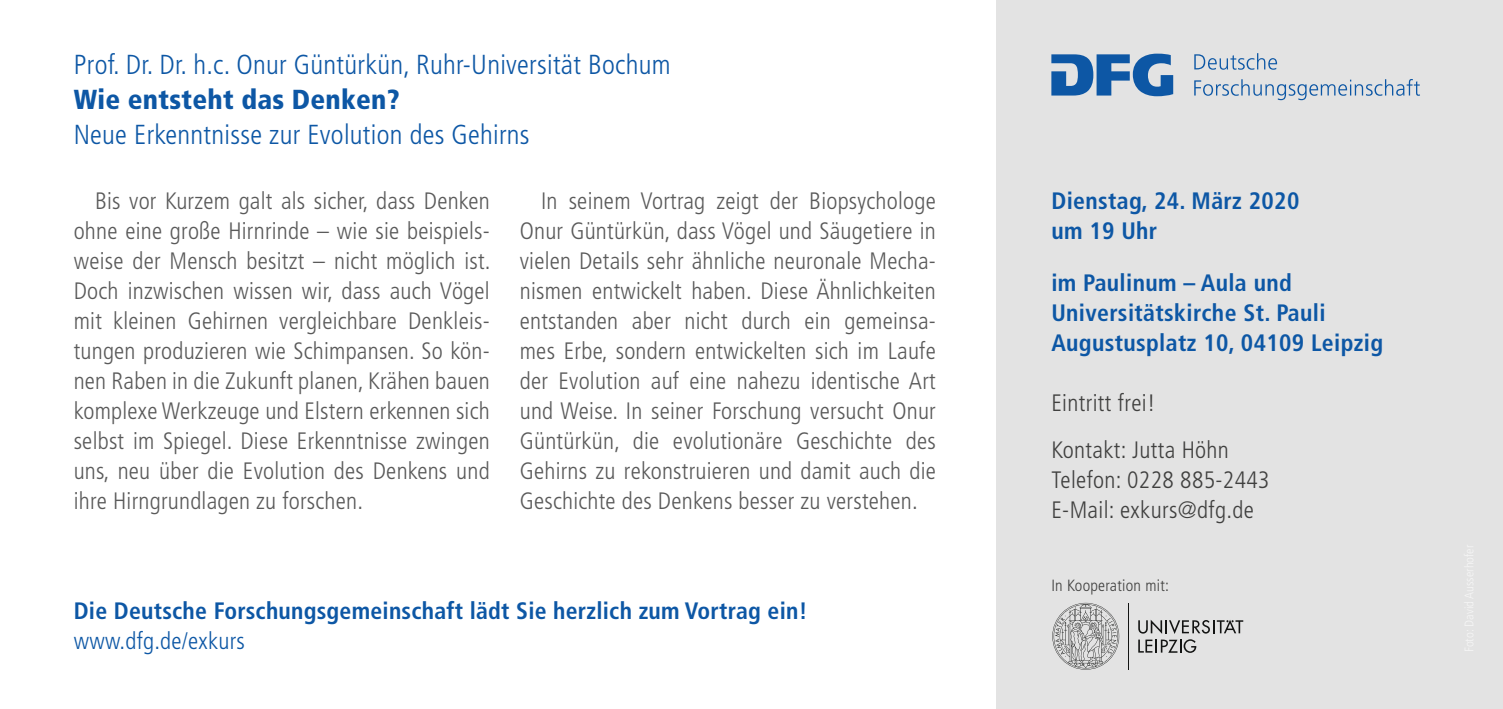
<style>
.page{position:relative;width:1503px;height:709px;background:#fff}
.page>*{position:absolute;margin:0;border:0;box-sizing:border-box;transform-origin:0 0}
.t1{font:300 condensed 27.5px/35px "Frutiger LT Std";letter-spacing:.01em;color:#0d57a5}
.exkurs_Fließtext_Sch{font:300 condensed 23.75px/30px "Frutiger LT Std";letter-spacing:.01em;color:#5a5a5a;text-align:justify}
.Fließtext{font:700 condensed 23.75px/30px "Frutiger LT Std";letter-spacing:.015em;color:#0d57a5}
.t2{font:300 condensed 23.75px "Frutiger LT Std";letter-spacing:.015em;color:#40403f}
.t3{font:300 condensed 16.25px "Frutiger LT Std";letter-spacing:.015em;color:#40403f}
.s1{font-weight:900}
.s2{font-weight:300}
</style>
<div class="page">
<div style="left:996px;top:0;width:506px;height:709px;background:#e3e3e3"></div>
<svg style="left:1138px;top:620px;width:105px;height:33px"></svg>
<hr style="left:1128px;top:603px;width:1px;height:66px;background:#131413">
<svg style="left:1052px;top:603px;width:67px;height:66px"></svg>
<svg style="left:1051px;top:54px;width:122px;height:42px"></svg>
<svg style="left:1194px;top:53px;width:83px;height:17px"></svg>
<svg style="left:1194px;top:79px;width:225px;height:21px"></svg>
<p class="t1" style="left:74px;top:47px;width:598px">Prof. Dr. Dr. h.c. Onur Güntürkün, Ruhr-Universität Bochum<br><span class="s1">Wie entsteht das Denken?</span></p>
<p class="t1" style="left:74px;top:117px;width:457px">Neue Erkenntnisse zur Evolution des Gehirns</p>
<p class="exkurs_Fließtext_Sch" style="left:74px;top:186px;width:418px;text-indent:21px">Bis vor Kurzem galt als sicher, dass Denken ohne eine große Hirnrinde – wie sie beispiels&shy;weise der Mensch besitzt – nicht möglich ist.<br>Doch inzwischen wissen wir, dass auch Vögel mit kleinen Gehirnen vergleichbare Denkleis&shy;tungen produzieren wie Schimpansen. So kön&shy;nen Raben in die Zukunft planen, Krähen bauen komplexe Werkzeuge und Elstern erkennen sich selbst im Spiegel. Diese Erkenntnisse zwingen uns, neu über die Evolution des Denkens und ihre Hirngrundlagen zu forschen.</p>
<p class="exkurs_Fließtext_Sch" style="left:520px;top:186px;width:417px;text-indent:21px">In seinem Vortrag zeigt der Biopsychologe Onur Güntürkün, dass Vögel und Säugetiere in vielen Details sehr ähnliche neuronale Mecha&shy;nismen entwickelt haben. Diese Ähnlichkeiten entstanden aber nicht durch ein gemeinsa&shy;mes Erbe, sondern entwickelten sich im Laufe der Evolution auf eine nahezu identische Art und Weise. In seiner Forschung versucht Onur Güntürkün, die evolutionäre Geschichte des Gehirns zu rekonstruieren und damit auch die Geschichte des Denkens besser zu verstehen.</p>
<p class="Fließtext" style="left:74px;top:595px;width:735px">Die Deutsche Forschungsgemeinschaft lädt Sie herzlich zum Vortrag ein! <span class="s2">www.dfg.de/exkurs</span></p>
<p class="Fließtext" style="left:1051px;top:185px;width:249px">Dienstag, 24. März 2020</p>
<p class="Fließtext" style="left:1051px;top:215px;width:107px">um 19 Uhr</p>
<p class="Fließtext" style="left:1051px;top:267px;width:242px">im Paulinum – Aula und</p>
<p class="Fließtext" style="left:1051px;top:297px;width:333px">Universitätskirche St. Pauli<br>Augustusplatz 10, 04109 Leipzig</p>
<p class="t2" style="left:1051px;top:389px;width:106px">Eintritt frei!</p>
<p class="t2" style="left:1051px;top:436px;width:179px">Kontakt: Jutta Höhn</p>
<p class="t2" style="left:1051px;top:466px;width:220px">Telefon: 0228 885-2443</p>
<p class="t2" style="left:1051px;top:496px;width:204px">E-Mail: exkurs@dfg.de</p>
<p class="t3" style="left:1051px;top:576px;width:119px">In Kooperation mit:</p>
</div>
